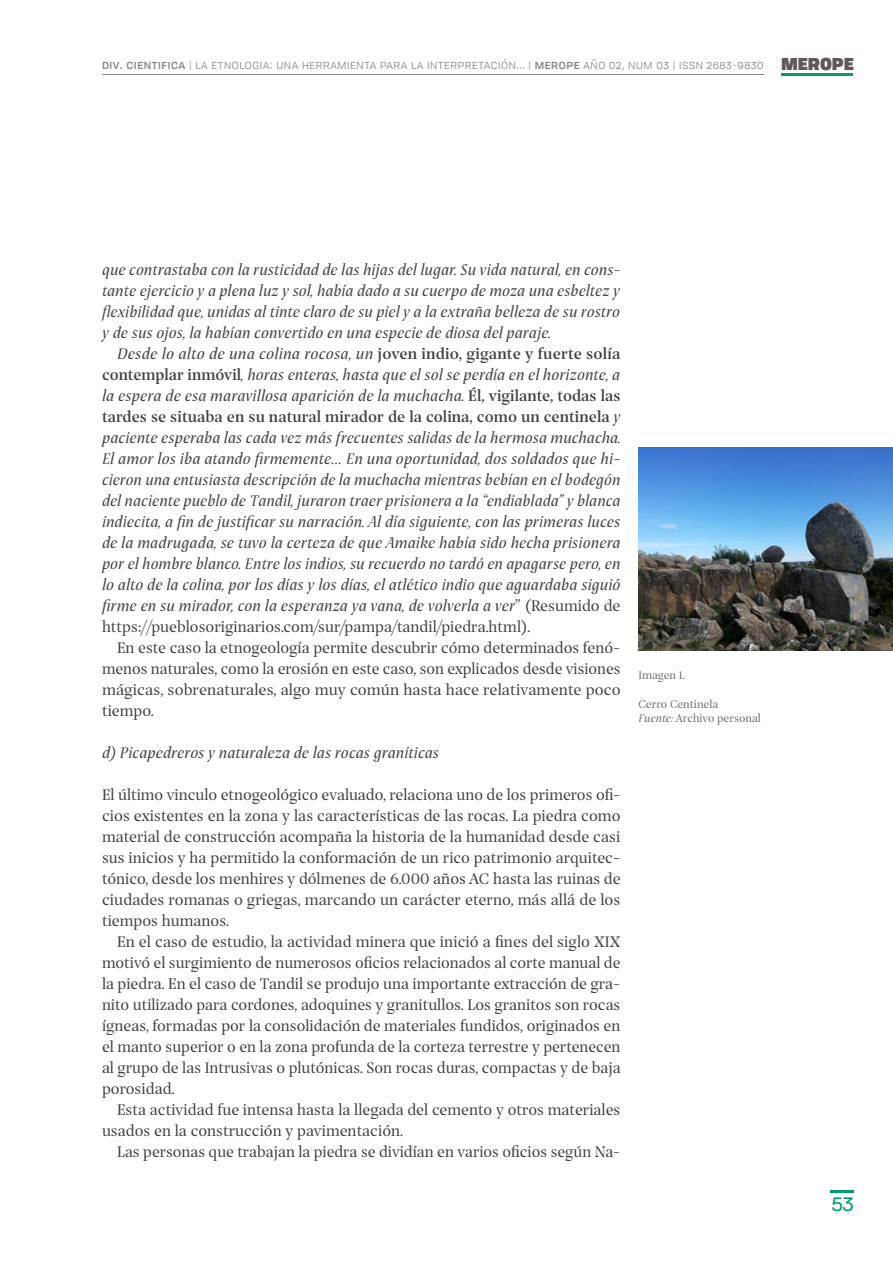
<style>
.page{position:relative;width:893px;height:1263px;background:#fff}
.page>*{position:absolute;margin:0;border:0;box-sizing:border-box;transform-origin:0 0}
.t1{font:19.5px "Tofino Personal";color:#009c77}
.t2{font:italic 16.5px/21px "Prospectus M";color:#404040;text-align:justify}
.t3{font:16.5px/21px "Prospectus M";color:#404040;text-align:justify}
.t4{font:900 16.5px "Tofino Personal";color:#62575b}
.t5{font:12px "Tofino Personal";letter-spacing:.05em;color:#878787}
.t6{font:12px/14.4px "Prospectus M";color:#706f6f}
.s1{font-weight:500}
.s2{font-weight:600;font-style:normal}
.s3{font-style:normal}
.s4{font-style:italic}
</style>
<div class="page">
<hr style="left:782px;top:73px;width:71px;height:2px;background:#009c77">
<hr style="left:830px;top:1190px;width:24px;height:2px;background:#009c77">
<img style="left:638px;top:448px;width:255px;height:202px">
<hr style="left:102px;top:74px;width:661px;height:1px;background:#878787">
<p class="t5" style="left:102px;top:56px;width:663px"><span class="s1">DIV. CIENTIFICA</span> | LA ETNOLOGIA: UNA HERRAMIENTA PARA LA INTERPRETACIÓN... | <span class="s1">MEROPE</span> AÑO 02, NUM 03 | ISSN 2683-9830</p>
<p class="t4" style="left:781px;top:49px;width:74px">MEROPE</p>
<p class="t2" style="left:102px;top:259px;width:520px">que contrastaba con la rusticidad de las hijas del lugar. Su vida natural, en cons&shy;tante ejercicio y a plena luz y sol, había dado a su cuerpo de moza una esbeltez y flexibilidad que, unidas al tinte claro de su piel y a la extraña belleza de su rostro y de sus ojos, la habían convertido en una especie de diosa del paraje.</p>
<p class="t2" style="left:102px;top:343px;width:520px;text-indent:15px">Desde lo alto de una colina rocosa, un <span class="s2">joven indio, gigante y fuerte solía contemplar inmóvil</span>, horas enteras, hasta que el sol se perdía en el horizonte, a la espera de esa maravillosa aparición de la muchacha. <span class="s2">Él, vigilante, todas las tardes se situaba en su natural mirador de la colina, como un centinela</span> y paciente esperaba las cada vez más frecuentes salidas de la hermosa muchacha.<br>El amor los iba atando firmemente… En una oportunidad, dos soldados que hi&shy;cieron una entusiasta descripción de la muchacha mientras bebían en el bodegón del naciente pueblo de Tandil, juraron traer prisionera a la “endiablada” y blanca indiecita, a fin de justificar su narración. Al día siguiente, con las primeras luces de la madrugada, se tuvo la certeza de que Amaike había sido hecha prisionera por el hombre blanco. Entre los indios, su recuerdo no tardó en apagarse pero, en lo alto de la colina, por los días y los días, el atlético indio que aguardaba siguió firme en su mirador, con la esperanza ya vana, de volverla a ver<span class="s3">” (Resumido de https://pueblosoriginarios.com/sur/pampa/tandil/piedra.html).</span></p>
<p class="t3" style="left:102px;top:637px;width:520px;text-indent:15px">En este caso la etnogeología permite descubrir cómo determinados fenó&shy;menos naturales, como la erosión en este caso, son explicados desde visiones mágicas, sobrenaturales, algo muy común hasta hace relativamente poco tiempo.</p>
<p class="t2" style="left:102px;top:742px;width:339px">d) Picapedreros y naturaleza de las rocas graníticas</p>
<p class="t3" style="left:102px;top:784px;width:520px">El último vinculo etnogeológico evaluado, relaciona uno de los primeros ofi&shy;cios existentes en la zona y las características de las rocas. La piedra como material de construcción acompaña la historia de la humanidad desde casi sus inicios y ha permitido la conformación de un rico patrimonio arquitec&shy;tónico, desde los menhires y dólmenes de 6.000 años AC hasta las ruinas de ciudades romanas o griegas, marcando un carácter eterno, más allá de los tiempos humanos.</p>
<p class="t3" style="left:102px;top:931px;width:520px;text-indent:15px">En el caso de estudio, la actividad minera que inició a fines del siglo XIX motivó el surgimiento de numerosos oficios relacionados al corte manual de la piedra. En el caso de Tandil se produjo una importante extracción de gra&shy;nito utilizado para cordones, adoquines y granitullos. Los granitos son rocas ígneas, formadas por la consolidación de materiales fundidos, originados en el manto superior o en la zona profunda de la corteza terrestre y pertenecen al grupo de las Intrusivas o plutónicas. Son rocas duras, compactas y de baja porosidad.</p>
<p class="t3" style="left:102px;top:1099px;width:520px;text-indent:15px">Esta actividad fue intensa hasta la llegada del cemento y otros materiales usados en la construcción y pavimentación.</p>
<p class="t3" style="left:117px;top:1141px;width:505px">Las personas que trabajan la piedra se dividían en varios oficios según Na-</p>
<p class="t6" style="left:638px;top:667px;width:48px">Imagen 1.</p>
<p class="t6" style="left:638px;top:696px;width:124px">Cerro Centinela<br><span class="s4">Fuente:</span> Archivo personal</p>
<p class="t1" style="left:831px;top:1189px;width:24px">53</p>
</div>
